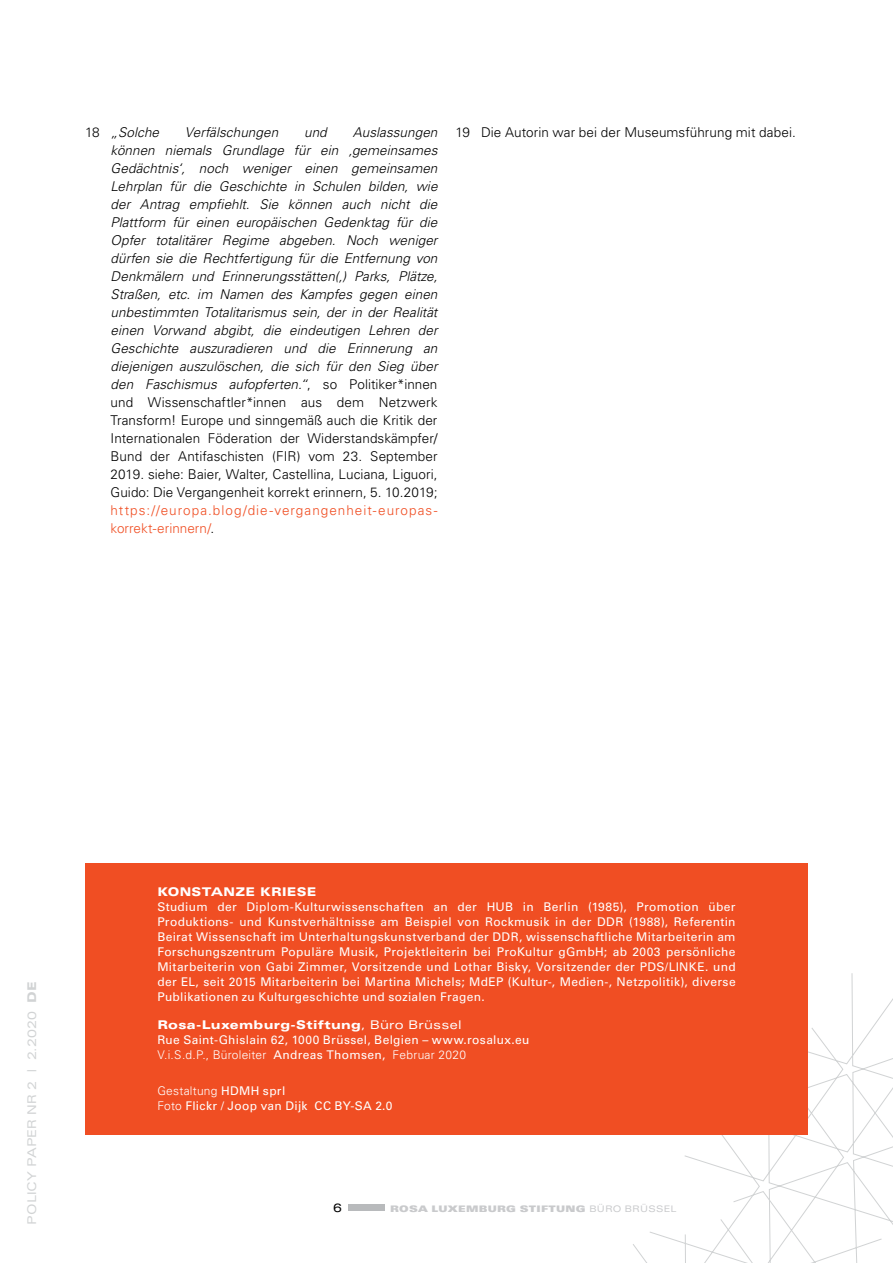
<style>
.page{position:relative;width:893px;height:1263px;background:#fff}
.page>*{position:absolute;margin:0;border:0;box-sizing:border-box;transform-origin:0 0}
.t1{font:italic 300 13.5px/18px "Univers LT Std";letter-spacing:.005em;color:#000;text-align:justify}
.t2{font:300 13.5px "Univers LT Std";letter-spacing:.005em;color:#000}
.Body{font:12px/15px "Univers LT Std";letter-spacing:.025em;color:#fff}
.t3{font:expanded 12px "Univers LT Std";color:#d1d3d4}
.Body-2{font:900 expanded 12px "Univers LT Std";letter-spacing:.025em;color:#fff}
.t4{font:expanded 12px "Univers LT Std";color:#000}
.t5{font:9px "Univers LT Std X Black Ex";letter-spacing:.03em;color:#c9cacc}
.s1{font-style:normal}
.s2{font-style:normal;color:#f04e23}
.s3{font-weight:900}
.s4{font-weight:900;font-stretch:expanded}
.s5{font-stretch:expanded}
.s6{font-weight:300}
.s7{font-family:"Univers LT Std";font-stretch:expanded}
</style>
<div class="page">
<div style="left:348px;top:1204px;width:37px;height:7px;background:#b8babc"></div>
<svg style="left:633px;top:973px;width:260px;height:290px"></svg>
<div style="left:85px;top:863px;width:723px;height:272px;background:#f04e23"></div>
<p class="t1" style="left:85px;top:124px;width:76px"><span class="s1">18</span> „Solche</p>
<p class="t1" style="left:185px;top:124px;width:95px">Verfälschungen</p>
<p class="t1" style="left:304px;top:124px;width:24px">und</p>
<p class="t1" style="left:111px;top:124px;width:328px;text-indent:242px">Auslassungen können niemals Grundlage für ein ‚gemeinsames Gedächtnis‘, noch weniger einen gemeinsamen Lehrplan für die Geschichte in Schulen bilden, wie der Antrag empfiehlt. Sie können auch nicht die Plattform für einen europäischen Gedenktag für die Opfer totalitärer Regime abgeben. Noch weniger dürfen sie die Rechtfertigung für die Entfernung von Denkmälern und Erinnerungsstätten(,) Parks, Plätze, Straßen, etc. im Namen des Kampfes gegen einen unbestimmten Totalitarismus sein, der in der Realität einen Vorwand abgibt, die eindeutigen Lehren der Geschichte auszuradieren und die Erinnerung an diejenigen auszulöschen, die sich für den Sieg über den Faschismus aufopferten.“<span class="s1">, so Politiker*innen und Wissenschaftler*innen aus dem Netzwerk Transform! Europe und sinngemäß auch die Kritik der Internationalen Föderation der Widerstandskämpfer/ Bund der Antifaschisten (FIR) vom 23. September 2019. siehe: Baier, Walter, Castellina, Luciana, Liguori, Guido: Die Vergangenheit korrekt erinnern, 5. 10.2019; </span><span class="s2">https://europa.blog/die-vergangenheit-europas&shy;korrekt-erinnern/</span><span class="s1">.</span></p>
<p class="t2" style="left:455px;top:124px;width:342px">19 Die Autorin war bei der Museumsführung mit dabei.</p>
<p class="t3" style="left:25px;top:1224px;width:245px;rotate:-90deg">POLICY PAPER NR 2 | 2.2020 <span class="s3">DE</span></p>
<p class="Body-2" style="left:157px;top:885px;width:161px">KONSTANZE KRIESE</p>
<p class="Body" style="left:157px;top:899px;width:580px;text-align:justify">Studium der Diplom-Kulturwissenschaften an der HUB in Berlin (1985), Promotion über Produktions- und Kunstverhältnisse am Beispiel von Rockmusik in der DDR (1988), Referentin Beirat Wissenschaft im Unterhaltungskunstverband der DDR, wissenschaftliche Mitarbeiterin am Forschungszentrum Populäre Musik, Projektleiterin bei ProKultur gGmbH; ab 2003 persönliche Mitarbeiterin von Gabi Zimmer, Vorsitzende und Lothar Bisky, Vorsitzender der PDS/LINKE. und der EL, seit 2015 Mitarbeiterin bei Martina Michels; MdEP (Kultur-, Medien-, Netzpolitik), diverse Publikationen zu Kulturgeschichte und sozialen Fragen.</p>
<p class="Body" style="left:157px;top:1017px;width:374px"><span class="s4">Rosa-Luxemburg-Stiftung</span><span class="s5">, Büro Brüssel<br></span>Rue Saint-Ghislain 62, 1000 Brüssel, Belgien – www.rosalux.eu<br><span class="s6">V.i.S.d.P., Büroleiter</span> Andreas Thomsen, <span class="s6">Februar 2020</span></p>
<p class="Body" style="left:157px;top:1084px;width:237px"><span class="s6">Gestaltung</span> HDMH sprl<br><span class="s6">Foto</span> Flickr / Joop van Dijk CC BY-SA 2.0</p>
<p class="t4" style="left:333px;top:1200px;width:10px">6</p>
<p class="t5" style="left:390px;top:1203px;width:288px">ROSA LUXEMBURG STIFTUNG <span class="s7">BÜRO BRÜSSEL</span></p>
</div>
